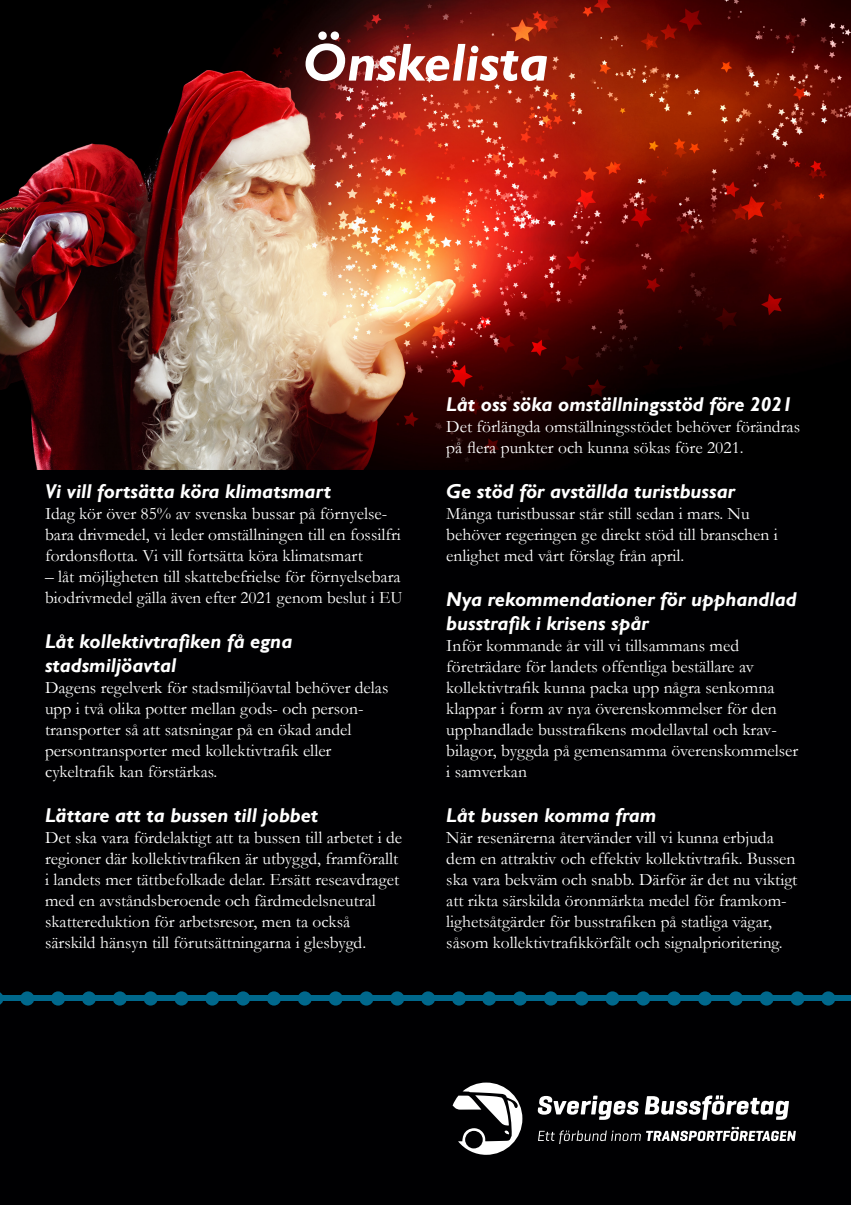
<style>
.page{position:relative;width:851px;height:1205px;background:#fff}
.page>*{position:absolute;margin:0;border:0;box-sizing:border-box;transform-origin:0 0}
.t1{font:italic 700 53.75px "Gill Sans";color:#fff}
.t2{font:italic 700 20px/24px "Gill Sans";color:#fff}
.t3{font:17.5px/21px "Garamond";color:#fff}
</style>
<div class="page">
<div style="left:0;top:0;width:850px;height:1205px;background:#000002"></div>
<div style="left:483px;top:996px;width:367px;height:5px;background:#00688c"></div>
<div style="left:482px;top:991px;width:14px;height:14px;background:#00688c;border-radius:50%"></div>
<div style="left:513px;top:991px;width:14px;height:14px;background:#00688c;border-radius:50%"></div>
<div style="left:543px;top:991px;width:15px;height:14px;background:#00688c;border-radius:50%"></div>
<div style="left:574px;top:991px;width:14px;height:14px;background:#00688c;border-radius:50%"></div>
<div style="left:605px;top:991px;width:14px;height:14px;background:#00688c;border-radius:50%"></div>
<div style="left:636px;top:991px;width:14px;height:14px;background:#00688c;border-radius:50%"></div>
<div style="left:667px;top:991px;width:14px;height:14px;background:#00688c;border-radius:50%"></div>
<div style="left:697px;top:991px;width:15px;height:14px;background:#00688c;border-radius:50%"></div>
<div style="left:728px;top:991px;width:14px;height:14px;background:#00688c;border-radius:50%"></div>
<div style="left:759px;top:991px;width:14px;height:14px;background:#00688c;border-radius:50%"></div>
<div style="left:790px;top:991px;width:14px;height:14px;background:#00688c;border-radius:50%"></div>
<div style="left:821px;top:991px;width:14px;height:14px;background:#00688c;border-radius:50%"></div>
<div style="left:0;top:996px;width:486px;height:5px;background:#00688c"></div>
<svg style="left:0;top:992px;width:4px;height:13px"></svg>
<div style="left:20px;top:991px;width:14px;height:14px;background:#00688c;border-radius:50%"></div>
<div style="left:51px;top:991px;width:14px;height:14px;background:#00688c;border-radius:50%"></div>
<div style="left:82px;top:991px;width:14px;height:14px;background:#00688c;border-radius:50%"></div>
<div style="left:113px;top:991px;width:14px;height:14px;background:#00688c;border-radius:50%"></div>
<div style="left:143px;top:991px;width:15px;height:14px;background:#00688c;border-radius:50%"></div>
<div style="left:174px;top:991px;width:14px;height:14px;background:#00688c;border-radius:50%"></div>
<div style="left:205px;top:991px;width:14px;height:14px;background:#00688c;border-radius:50%"></div>
<div style="left:236px;top:991px;width:14px;height:14px;background:#00688c;border-radius:50%"></div>
<div style="left:267px;top:991px;width:14px;height:14px;background:#00688c;border-radius:50%"></div>
<div style="left:297px;top:991px;width:15px;height:14px;background:#00688c;border-radius:50%"></div>
<div style="left:328px;top:991px;width:14px;height:14px;background:#00688c;border-radius:50%"></div>
<div style="left:359px;top:991px;width:14px;height:14px;background:#00688c;border-radius:50%"></div>
<div style="left:390px;top:991px;width:14px;height:14px;background:#00688c;border-radius:50%"></div>
<div style="left:421px;top:991px;width:14px;height:14px;background:#00688c;border-radius:50%"></div>
<div style="left:452px;top:991px;width:14px;height:14px;background:#00688c;border-radius:50%"></div>
<svg style="left:537px;top:1095px;width:101px;height:25px"></svg>
<svg style="left:644px;top:1095px;width:144px;height:25px"></svg>
<svg style="left:538px;top:1130px;width:102px;height:14px"></svg>
<svg style="left:646px;top:1127px;width:149px;height:14px"></svg>
<svg style="left:452px;top:1082px;width:70px;height:73px"></svg>
<img style="left:0;top:0;width:850px;height:470px">
<p class="t1" style="left:302px;top:31px;width:248px">Önskelista</p>
<p class="t2" style="left:45px;top:480px;width:287px">Vi vill fortsätta köra klimatsmart</p>
<p class="t3" style="left:45px;top:502px;width:357px">Idag kör över 85% av svenska bussar på förnyelse&shy;bara drivmedel, vi leder omställningen till en fossilfri fordonsflotta. Vi vill fortsätta köra klimatsmart</p>
<p class="t3" style="left:45px;top:565px;width:359px">– låt möjligheten till skattebefrielse för förnyelsebara biodrivmedel gälla även efter 2021 genom beslut i EU</p>
<p class="t2" style="left:45px;top:630px;width:249px">Låt kollektivtrafiken få egna</p>
<p class="t2" style="left:45px;top:654px;width:133px">stadsmiljöavtal</p>
<p class="t3" style="left:45px;top:676px;width:345px">Dagens regelverk för stadsmiljöavtal behöver delas upp i två olika potter mellan gods- och person&shy;transporter så att satsningar på en ökad andel</p>
<p class="t3" style="left:45px;top:739px;width:288px">persontransporter med kollektivtrafik eller</p>
<p class="t3" style="left:45px;top:760px;width:174px">cykeltrafik kan förstärkas.</p>
<p class="t2" style="left:45px;top:804px;width:275px">Lättare att ta bussen till jobbet</p>
<p class="t3" style="left:45px;top:826px;width:358px">Det ska vara fördelaktigt att ta bussen till arbetet i de regioner där kollektivtrafiken är utbyggd, framförallt i landets mer tättbefolkade delar. Ersätt reseavdraget med en avståndsberoende och färdmedelsneutral skattereduktion för arbetsresor, men ta också</p>
<p class="t3" style="left:45px;top:931px;width:322px">särskild hänsyn till förutsättningarna i glesbygd.</p>
<p class="t2" style="left:446px;top:392px;width:348px">Låt oss söka omställningsstöd före 2021</p>
<p class="t3" style="left:446px;top:415px;width:355px">Det förlängda omställningsstödet behöver förändras på flera punkter och kunna sökas före 2021.</p>
<p class="t2" style="left:446px;top:479px;width:290px">Ge stöd för avställda turistbussar</p>
<p class="t3" style="left:446px;top:502px;width:305px">Många turistbussar står still sedan i mars. Nu</p>
<p class="t3" style="left:446px;top:523px;width:333px">behöver regeringen ge direkt stöd till branschen i enlighet med vårt förslag från april.</p>
<p class="t2" style="left:446px;top:587px;width:352px">Nya rekommendationer för upphandlad busstrafik i krisens spår</p>
<p class="t3" style="left:446px;top:634px;width:353px">Inför kommande år vill vi tillsammans med företrädare för landets offentliga beställare av kollektivtrafik kunna packa upp några senkomna klappar i form av nya överenskommelser för den upphandlade busstrafikens modellavtal och krav&shy;bilagor, byggda på gemensamma överenskommelser i samverkan</p>
<p class="t2" style="left:446px;top:803px;width:211px">Låt bussen komma fram</p>
<p class="t3" style="left:446px;top:826px;width:352px">När resenärerna återvänder vill vi kunna erbjuda dem en attraktiv och effektiv kollektivtrafik. Bussen ska vara bekväm och snabb. Därför är det nu viktigt att rikta särskilda öronmärkta medel för framkom&shy;lighetsåtgärder för busstrafiken på statliga vägar, såsom kollektivtrafikkörfält och signalprioritering.</p>
</div>
